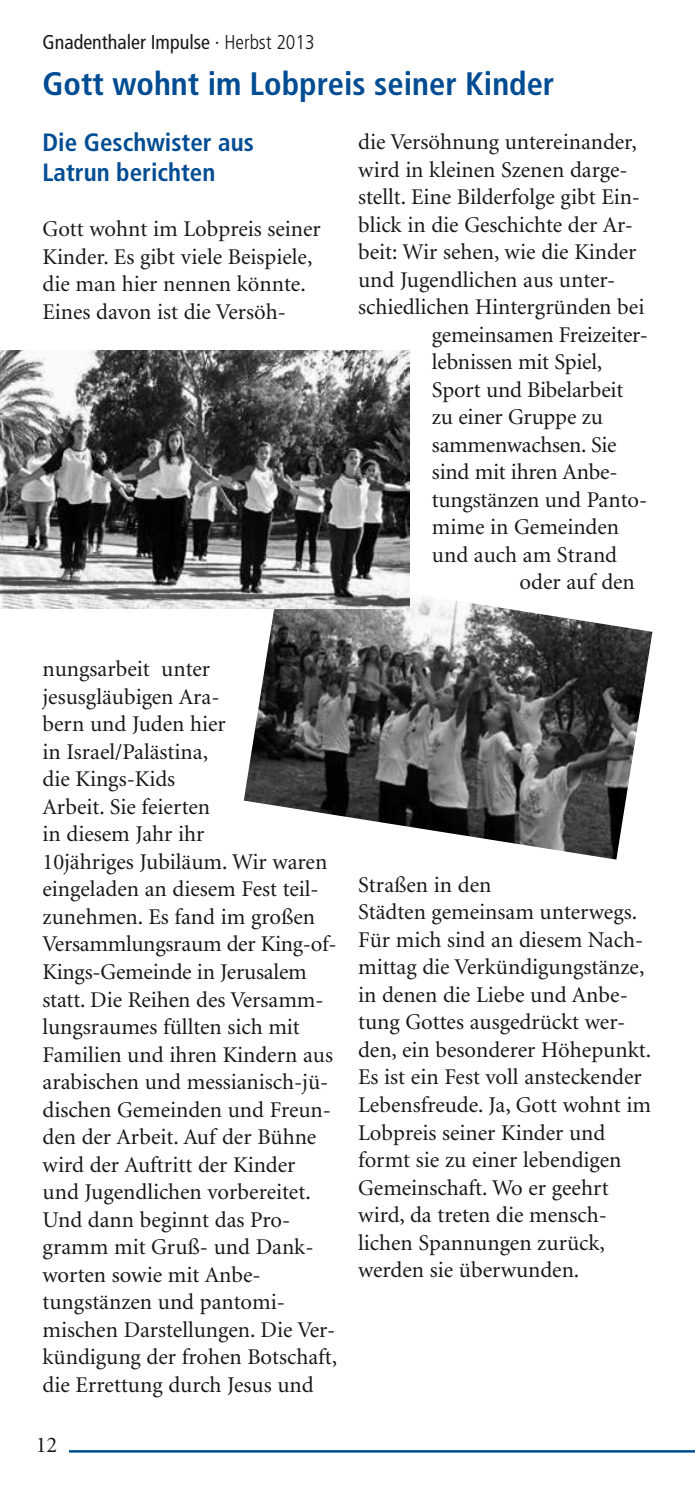
<style>
.page{position:relative;width:695px;height:1489px;background:#fff}
.page>*{position:absolute;margin:0;border:0;box-sizing:border-box;transform-origin:0 0}
.t1{font:700 condensed 32.5px "Frutiger LT";color:#004c93}
.t2{font:700 condensed 25px/30px "Frutiger LT";color:#004c93}
.t3{font:22.5px/27.5px "Minion LT";color:#1a171c}
.t4{font:condensed 20px "Frutiger LT";color:#1a171c}
.s1{font-weight:300}
</style>
<div class="page">
<hr style="left:69px;top:1449px;width:625px;height:3px;background:#004c93">
<img style="left:244px;top:572px;width:408px;height:287px">
<img style="left:0;top:351px;width:409px;height:257px">
<p class="t4" style="left:43px;top:30px;width:274px">Gnadenthaler Impulse <span class="s1">· Herbst 2013</span></p>
<h1 class="t1" style="left:43px;top:65px;width:513px">Gott wohnt im Lobpreis seiner Kinder</h1>
<p class="t2" style="left:43px;top:127px;width:213px">Die Geschwister aus<br>Latrun berichten</p>
<p class="t3" style="left:43px;top:216px;width:280px">Gott wohnt im Lobpreis seiner<br>Kinder. Es gibt viele Beispiele, die man hier nennen könnte.<br>Eines davon ist die Versöh-</p>
<p class="t3" style="left:358px;top:129px;width:280px">die Versöhnung untereinander,</p>
<p class="t3" style="left:358px;top:156px;width:271px">wird in kleinen Szenen darge-</p>
<p class="t3" style="left:358px;top:184px;width:283px">stellt. Eine Bilderfolge gibt Ein-</p>
<p class="t3" style="left:358px;top:211px;width:276px">blick in die Geschichte der Ar-</p>
<p class="t3" style="left:358px;top:239px;width:280px">beit: Wir sehen, wie die Kinder</p>
<p class="t3" style="left:358px;top:266px;width:259px">und Jugendlichen aus unter-</p>
<p class="t3" style="left:358px;top:294px;width:287px">schiedlichen Hintergründen bei</p>
<p class="t3" style="left:432px;top:321px;width:217px">gemeinsamen Freizeiter-</p>
<p class="t3" style="left:432px;top:349px;width:172px">lebnissen mit Spiel,</p>
<p class="t3" style="left:432px;top:376px;width:193px">Sport und Bibelarbeit</p>
<p class="t3" style="left:432px;top:404px;width:172px">zu einer Gruppe zu</p>
<p class="t3" style="left:432px;top:431px;width:186px">sammenwachsen. Sie</p>
<p class="t3" style="left:432px;top:459px;width:187px">sind mit ihren Anbe-</p>
<p class="t3" style="left:432px;top:486px;width:217px">tungstänzen und Panto-</p>
<p class="t3" style="left:432px;top:514px;width:189px">mime in Gemeinden</p>
<p class="t3" style="left:432px;top:541px;width:187px">und auch am Strand</p>
<p class="t3" style="left:519px;top:569px;width:117px">oder auf den</p>
<p class="t3" style="left:43px;top:656px;width:296px">nungsarbeit unter jesusgläubigen Ara-<br>bern und Juden hier<br>in Israel/Palästina,<br>die Kings-Kids<br>Arbeit. Sie feierten<br>in diesem Jahr ihr<br>10jähriges Jubiläum. Wir waren eingeladen an diesem Fest teil&shy;zunehmen. Es fand im großen<br>Versammlungsraum der King-of-<br>Kings-Gemeinde in Jerusalem statt. Die Reihen des Versamm&shy;lungsraumes füllten sich mit<br>Familien und ihren Kindern aus arabischen und messianisch-jü&shy;dischen Gemeinden und Freun&shy;den der Arbeit. Auf der Bühne wird der Auftritt der Kinder und Jugendlichen vorbereitet.<br>Und dann beginnt das Pro&shy;gramm mit Gruß- und Dank&shy;worten sowie mit Anbe&shy;tungstänzen und pantomi&shy;mischen Darstellungen. Die Ver&shy;kündigung der frohen Botschaft, die Errettung durch Jesus und</p>
<p class="t3" style="left:36px;top:1431px;width:23px">12</p>
<p class="t3" style="left:358px;top:871px;width:294px">Straßen in den<br>Städten gemeinsam unterwegs.<br>Für mich sind an diesem Nach&shy;mittag die Verkündigungstänze, in denen die Liebe und Anbe&shy;tung Gottes ausgedrückt wer&shy;den, ein besonderer Höhepunkt.<br>Es ist ein Fest voll ansteckender<br>Lebensfreude. Ja, Gott wohnt im<br>Lobpreis seiner Kinder und formt sie zu einer lebendigen<br>Gemeinschaft. Wo er geehrt wird, da treten die mensch&shy;lichen Spannungen zurück, werden sie überwunden.</p>
</div>
